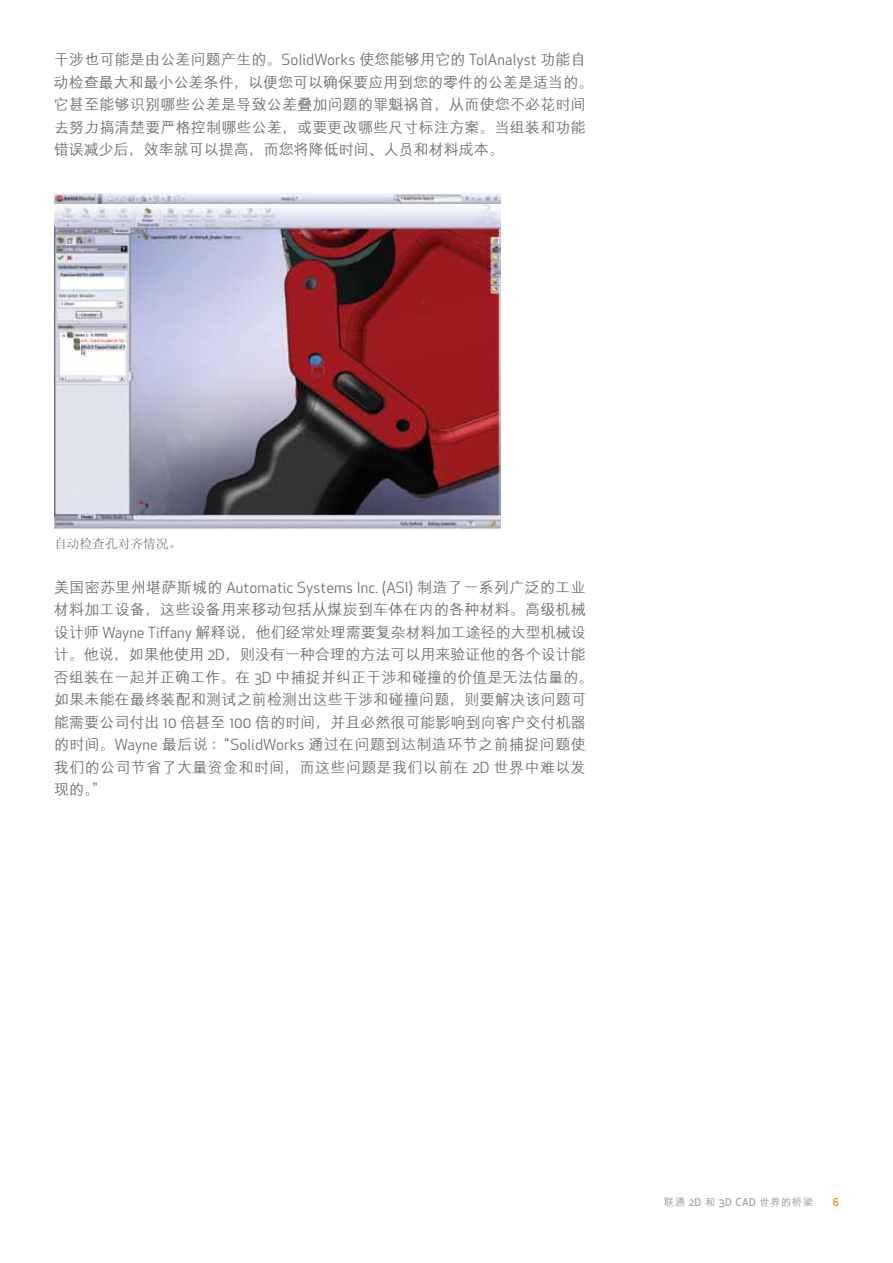
<style>
.page{position:relative;width:893px;height:1263px;background:#fff}
.page>*{position:absolute;margin:0;border:0;box-sizing:border-box;transform-origin:0 0}
.t1{font:500 15px/22.5px "M Hei GB";letter-spacing:.015em;color:#6d6e71}
.t2{font:15px "SW Apex New";letter-spacing:.01em;color:#6d6e71}
.t3{font:12.75px "Sim Sun";color:#6d6e71}
.t4{font:700 10.5px "M Hei GB";letter-spacing:.03em;color:#a7a8aa}
.t5{font:500 10.5px "SW Apex New";color:#f68b1e}
.s1{font-family:"SW Apex New";font-weight:400}
.s2{font-family:"M Hei GB";font-weight:500}
.s3{font-family:"SW Apex New";font-weight:500}
</style>
<div class="page">
<img style="left:54px;top:193px;width:447px;height:335px">
<p class="t1" style="left:54px;top:48px;width:541px">干涉也可能是由公差问题产生的。<span class="s1">SolidWorks</span> 使您能够用它的 <span class="s1">TolAnalyst</span> 功能自动检查最大和最小公差条件，以便您可以确保要应用到您的零件的公差是适当的。它甚至能够识别哪些公差是导致公差叠加问题的罪魁祸首，从而使您不必花时间去努力搞清楚要严格控制哪些公差，或要更改哪些尺寸标注方案。当组装和功能错误减少后，效率就可以提高，而您将降低时间、人员和材料成本。</p>
<p class="t3" style="left:54px;top:537px;width:129px">自动检查孔对齐情况。</p>
<p class="t2" style="left:54px;top:578px;width:533px"><span class="s2">美国密苏里州堪萨斯城的</span> Automatic Systems Inc. (ASI) <span class="s2">制造了一系列广泛的工业</span></p>
<p class="t1" style="left:54px;top:598px;width:541px">材料加工设备，这些设备用来移动包括从煤炭到车体在内的各种材料。高级机械设计师 <span class="s1">Wayne Tiffany</span> 解释说，他们经常处理需要复杂材料加工途径的大型机械设计。他说，如果他使用 <span class="s1">2D</span>，则没有一种合理的方法可以用来验证他的各个设计能否组装在一起并正确工作。在 <span class="s1">3D</span> 中捕捉并纠正干涉和碰撞的价值是无法估量的。如果未能在最终装配和测试之前检测出这些干涉和碰撞问题，则要解决该问题可能需要公司付出 <span class="s1">10</span> 倍甚至 <span class="s1">100</span> 倍的时间，并且必然很可能影响到向客户交付机器的时间。<span class="s1">Wayne</span> 最后说：“<span class="s1">SolidWorks</span> 通过在问题到达制造环节之前捕捉问题使我们的公司节省了大量资金和时间，而这些问题是我们以前在 <span class="s1">2D</span> 世界中难以发现的。”</p>
<p class="t4" style="left:664px;top:1197px;width:151px">联通 <span class="s3">2D</span> 和 <span class="s3">3D CAD</span> 世界的桥梁</p>
<p class="t5" style="left:833px;top:1195px;width:8px">6</p>
</div>
